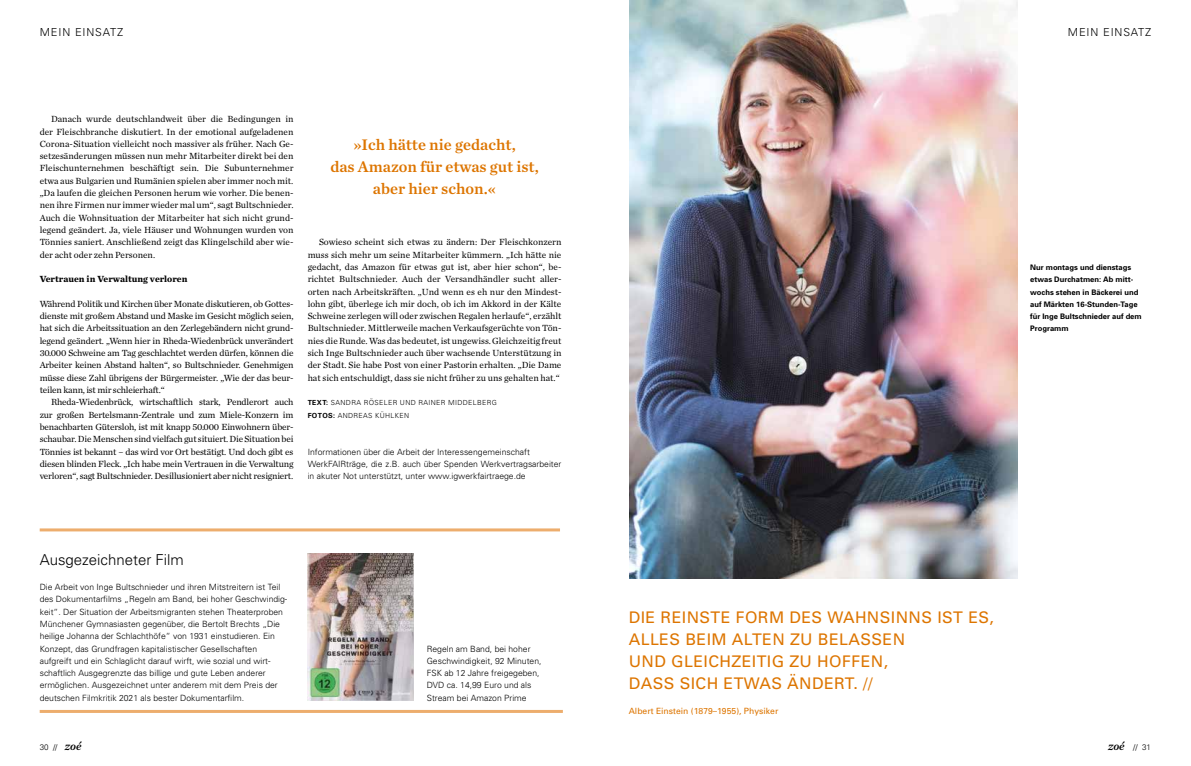
<style>
.page{position:relative;width:1191px;height:766px;background:#fff}
.page>*{position:absolute;margin:0;border:0;box-sizing:border-box;transform-origin:0 0}
.t1{font:16px/22px "Univers";letter-spacing:.025em;color:#dd7500}
.t2{font:16px/22px "Chronicle Text G1 Semi";color:#dd7500;text-align:center}
.t3{font:300 15px "Univers";color:#000}
.t4{font:300 11px "Univers";letter-spacing:.075em;color:#000}
.t5{font:9.3px/12.3px "Chronicle Text G1";letter-spacing:-.02em;color:#000;text-align:justify}
.t6{font:700 9.3px "Chronicle Text G1";color:#000}
.t7{font:300 8.6px/12.3px "Univers";color:#000}
.t8{font:8.6px "Univers";color:#dd7500}
.t9{font:300 8px "Univers";color:#000}
.t10{font:700 7.6px/12.3px "Univers";color:#000}
.t11{font:300 7px/12.3px "Univers";letter-spacing:.05em;color:#000}
.s1{font-weight:700}
.s2{font-family:"Chronicle Text G1 Semi";font-weight:400;font-style:italic;font-size:11.5px}
</style>
<div class="page">
<img style="left:308px;top:553px;width:106px;height:147px">
<img style="left:629px;top:0;width:388px;height:578px">
<hr style="left:40px;top:528px;width:520px;height:3px;background:#edad6d">
<hr style="left:40px;top:709px;width:523px;height:3px;background:#edad6d">
<p class="t4" style="left:40px;top:25px;width:85px">MEIN EINSATZ</p>
<p class="t4" style="left:1067px;top:25px;width:85px">MEIN EINSATZ</p>
<p class="t5" style="left:40px;top:112px;width:255px;text-indent:11px">Danach wurde deutschlandweit über die Bedingungen in der Fleischbranche diskutiert. In der emotional aufgeladenen Corona-Situation vielleicht noch massiver als früher. Nach Ge&shy;setzesänderungen müssen nun mehr Mitarbeiter direkt bei den Fleischunternehmen beschäftigt sein. Die Subunternehmer etwa aus Bulgarien und Rumänien spielen aber immer noch mit. „Da laufen die gleichen Personen herum wie vorher. Die benen&shy;nen ihre Firmen nur immer wieder mal um“, sagt Bultschnieder.<br>Auch die Wohnsituation der Mitarbeiter hat sich nicht grund&shy;legend geändert. Ja, viele Häuser und Wohnungen wurden von Tönnies saniert. Anschließend zeigt das Klingelschild aber wie&shy;der acht oder zehn Personen.</p>
<p class="t6" style="left:40px;top:271px;width:149px">Vertrauen in Verwaltung verloren</p>
<p class="t5" style="left:40px;top:297px;width:255px">Während Politik und Kirchen über Monate diskutieren, ob Gottes&shy;dienste mit großem Abstand und Maske im Gesicht möglich seien, hat sich die Arbeitssituation an den Zerlegebändern nicht grund&shy;legend geändert. „Wenn hier in Rheda-Wiedenbrück unverändert 30.000 Schweine am Tag geschlachtet werden dürfen, können die Arbeiter keinen Abstand halten“, so Bultschnieder. Genehmigen müsse diese Zahl übrigens der Bürgermeister. „Wie der das beur&shy;teilen kann, ist mir schleierhaft.“</p>
<p class="t5" style="left:40px;top:395px;width:255px;text-indent:11px">Rheda-Wiedenbrück, wirtschaftlich stark, Pendlerort auch zur großen Bertelsmann-Zentrale und zum Miele-Konzern im benachbarten Gütersloh, ist mit knapp 50.000 Einwohnern über&shy;schaubar. Die Menschen sind vielfach gut situiert. Die Situation bei Tönnies ist bekannt – das wird vor Ort bestätigt. Und doch gibt es diesen blinden Fleck. „Ich habe mein Vertrauen in die Verwaltung verloren“, sagt Bultschnieder. Desillusioniert aber nicht resigniert.</p>
<h1 class="t2" style="left:330px;top:132px;width:210px">»Ich hätte nie gedacht,<br>das Amazon für etwas gut ist, aber hier schon.«</h1>
<p class="t5" style="left:308px;top:235px;width:255px;text-indent:11px">Sowieso scheint sich etwas zu ändern: Der Fleischkonzern muss sich mehr um seine Mitarbeiter kümmern. „Ich hätte nie gedacht, das Amazon für etwas gut ist, aber hier schon“, be&shy;richtet Bultschnieder. Auch der Versandhändler sucht aller&shy;orten nach Arbeitskräften. „Und wenn es eh nur den Mindest&shy;lohn gibt, überlege ich mir doch, ob ich im Akkord in der Kälte Schweine zerlegen will oder zwischen Regalen herlaufe“, erzählt Bultschnieder. Mittlerweile machen Verkaufsgerüchte von Tön&shy;nies die Runde. Was das bedeutet, ist ungewiss. Gleichzeitig freut sich Inge Bultschnieder auch über wachsende Unterstützung in der Stadt. Sie habe Post von einer Pastorin erhalten. „Die Dame hat sich entschuldigt, dass sie nicht früher zu uns gehalten hat.“</p>
<p class="t11" style="left:308px;top:396px;width:191px"><span class="s1">TEXT:</span> SANDRA RÖSELER UND RAINER MIDDELBERG<br><span class="s1">FOTOS:</span> ANDREAS KÜHLKEN</p>
<p class="t7" style="left:308px;top:445px;width:255px">Informationen über die Arbeit der Interessengemeinschaft<br>WerkFAIRträge, die z.B. auch über Spenden Werkvertragsarbeiter in akuter Not unterstützt, unter www.igwerkfairtraege.de</p>
<h2 class="t3" style="left:40px;top:551px;width:146px">Ausgezeichneter Film</h2>
<p class="t7" style="left:40px;top:580px;width:249px">Die Arbeit von Inge Bultschnieder und ihren Mitstreitern ist Teil des Dokumentarfilms „Regeln am Band, bei hoher Geschwindig&shy;keit“. Der Situation der Arbeitsmigranten stehen Theaterproben Münchener Gymnasiasten gegenüber, die Bertolt Brechts „Die heilige Johanna der Schlachthöfe“ von 1931 einstudieren. Ein Konzept, das Grundfragen kapitalistischer Gesellschaften aufgreift und ein Schlaglicht darauf wirft, wie sozial und wirt&shy;schaftlich Ausgegrenzte das billige und gute Leben anderer ermöglichen. Ausgezeichnet unter anderem mit dem Preis der deutschen Filmkritik 2021 als bester Dokumentarfilm.</p>
<p class="t7" style="left:427px;top:642px;width:116px">Regeln am Band, bei hoher<br>Geschwindigkeit, 92 Minuten,<br>FSK ab 12 Jahre freigegeben,<br>DVD ca. 14,99 Euro und als<br>Stream bei Amazon Prime</p>
<p class="t10" style="left:1030px;top:261px;width:113px">Nur montags und dienstags etwas Durchatmen: Ab mitt&shy;wochs stehen in Bäckerei und auf Märkten 16-Stunden-Tage für Inge Bultschnieder auf dem<br>Programm</p>
<h1 class="t1" style="left:629px;top:606px;width:367px">DIE REINSTE FORM DES WAHNSINNS IST ES,<br>ALLES BEIM ALTEN ZU BELASSEN<br>UND GLEICHZEITIG ZU HOFFEN,<br>DASS SICH ETWAS ÄNDERT. //</h1>
<p class="t8" style="left:629px;top:705px;width:151px">Albert Einstein (1879–1955), Physiker</p>
<p class="t9" style="left:40px;top:742px;width:43px">30 // <span class="s2">zoé</span></p>
<p class="t9" style="left:1108px;top:742px;width:44px"><span class="s2">zoé</span> // 31</p>
</div>
